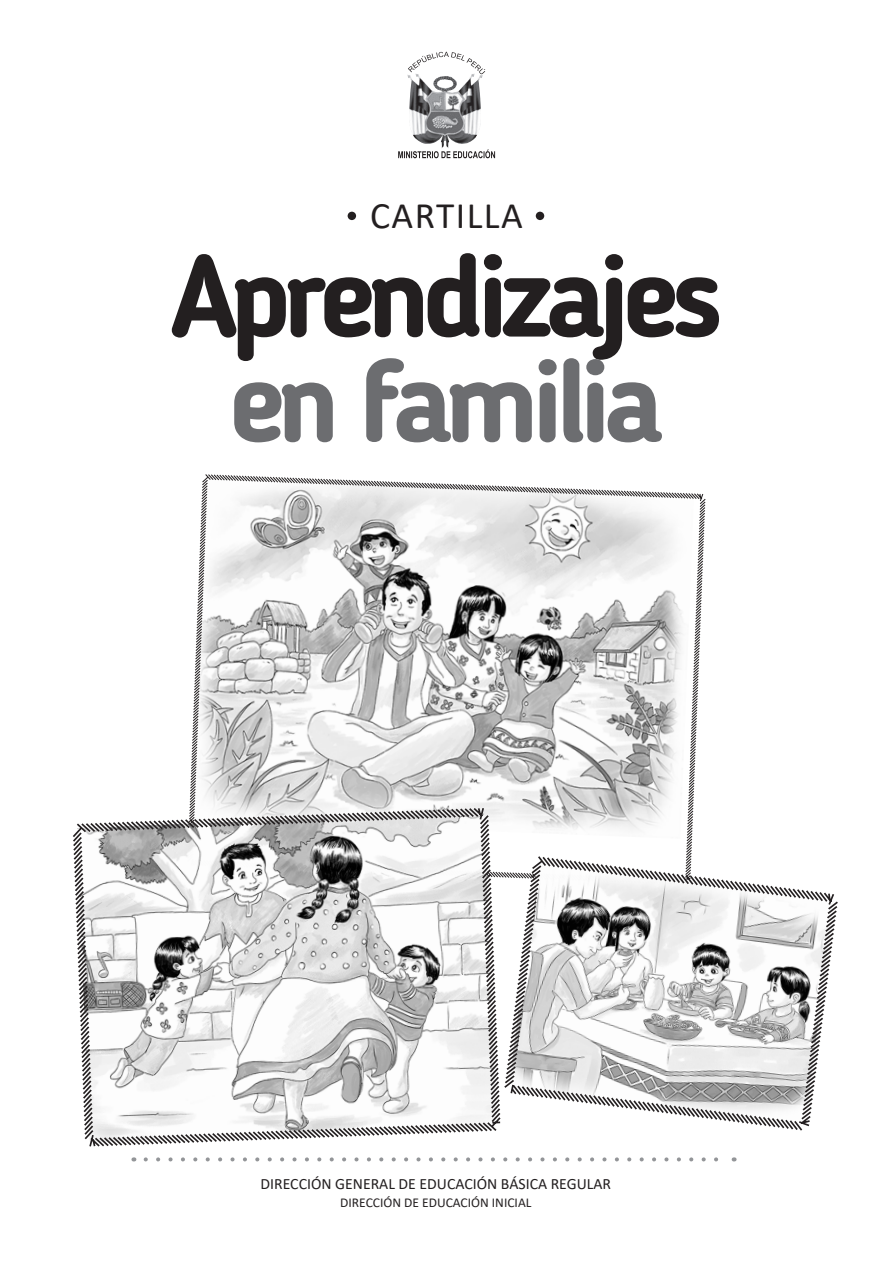
<style>
.page{position:relative;width:893px;height:1263px;background:#fff}
.page>*{position:absolute;margin:0;border:0;box-sizing:border-box;transform-origin:0 0}
.t1{font:700 115.5px/105px "Blogger Sans";letter-spacing:-.07em;color:#231f20;text-align:center}
.t2{font:37.5px "Calibri";letter-spacing:.04em;color:#231f20}
.t3{font:15.75px "Calibri";color:#231f20}
.t4{font:13.5px "Calibri";color:#231f20}
.s1{color:#6c6d70}
</style>
<div class="page">
<svg style="left:146px;top:1157px;width:572px;height:4px"></svg>
<svg style="left:189px;top:474px;width:517px;height:380px"></svg>
<svg style="left:73px;top:806px;width:429px;height:341px"></svg>
<svg style="left:502px;top:854px;width:336px;height:277px"></svg>
<img style="left:407px;top:74px;width:76px;height:74px">
<svg style="left:408px;top:52px;width:77px;height:22px"></svg>
<svg style="left:398px;top:149px;width:97px;height:9px"></svg>
<div style="left:536px;top:212px;width:8px;height:8px;background:#231f20;border-radius:50%"></div>
<div style="left:348px;top:212px;width:8px;height:8px;background:#231f20;border-radius:50%"></div>
<p class="t2" style="left:370px;top:189px;width:154px">CARTILLA</p>
<p class="t1" style="left:170px;top:243px;width:554px">Aprendizajes <span class="s1">en familia</span></p>
<p class="t3" style="left:261px;top:1172px;width:352px">DIRECCIÓN GENERAL DE EDUCACIÓN BÁSICA REGULAR</p>
<p class="t4" style="left:340px;top:1193px;width:193px">DIRECCIÓN DE EDUCACIÓN INICIAL</p>
</div>
